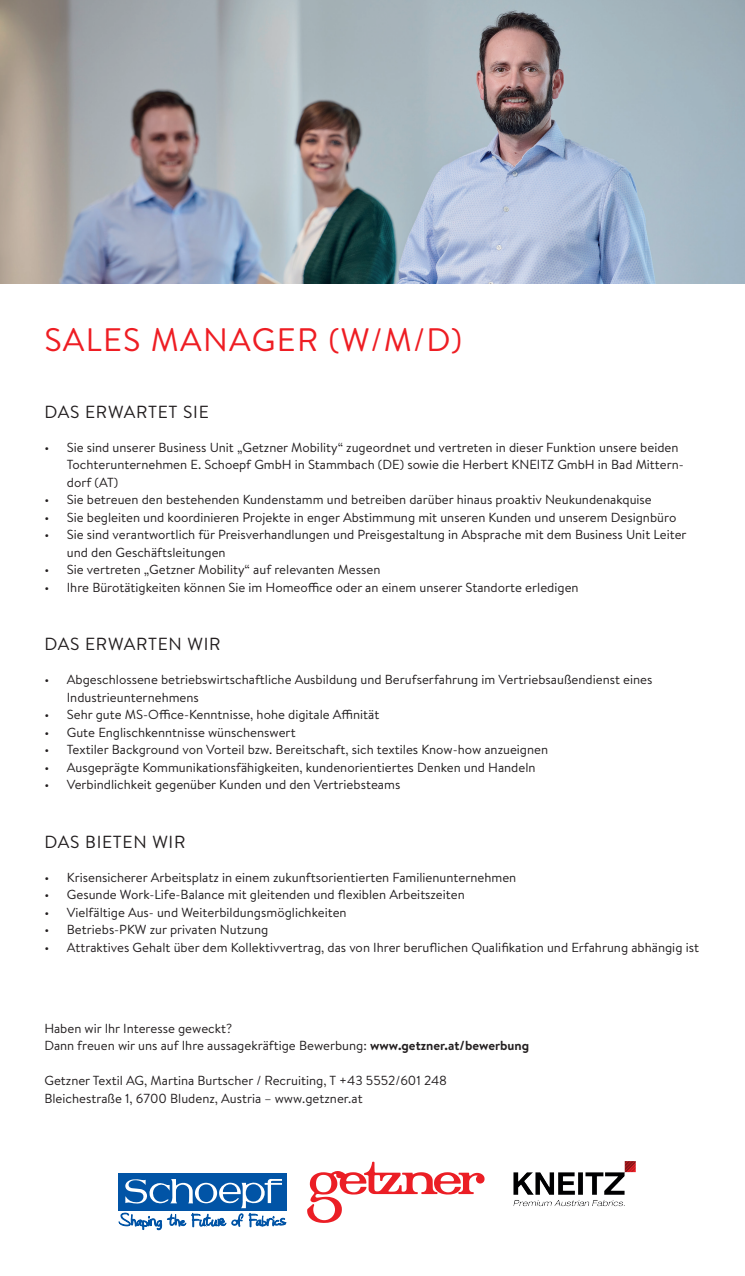
<style>
.page{position:relative;width:745px;height:1276px;background:#fff}
.page>*{position:absolute;margin:0;border:0;box-sizing:border-box;transform-origin:0 0}
.t1{font:32.5px "Brandon Text";letter-spacing:.04em;color:#ee1d23}
.t2{font:17.5px "Brandon Text";letter-spacing:.04em;color:#231f20}
.t3{font:13.12px/17.5px "Brandon Text";color:#231f20}
.s1{font-weight:700}
</style>
<div class="page">
<img style="left:0;top:0;width:744px;height:283px">
<svg style="left:307px;top:1161px;width:173px;height:62px"></svg>
<div style="left:118px;top:1172px;width:168px;height:38px;background:#0154a6"></div>
<svg style="left:119px;top:1179px;width:166px;height:50px"></svg>
<img style="left:480px;top:1161px;width:156px;height:46px">
<h1 class="t1" style="left:44px;top:317px;width:419px">SALES MANAGER (W/M/D)</h1>
<h2 class="t2" style="left:44px;top:400px;width:166px">DAS ERWARTET SIE</h2>
<p class="t3" style="left:67px;top:438px;width:618px;text-indent:-22px">• Sie sind unserer Business Unit „Getzner Mobility“ zugeordnet und vertreten in dieser Funktion unsere beiden<br>Tochterunternehmen E. Schoepf GmbH in Stammbach (DE) sowie die Herbert KNEITZ GmbH in Bad Mittern&shy;dorf (AT)</p>
<p class="t3" style="left:44px;top:490px;width:608px">• Sie betreuen den bestehenden Kundenstamm und betreiben darüber hinaus proaktiv Neukundenakquise</p>
<p class="t3" style="left:44px;top:508px;width:633px">• Sie begleiten und koordinieren Projekte in enger Abstimmung mit unseren Kunden und unserem Designbüro</p>
<p class="t3" style="left:67px;top:525px;width:621px;text-indent:-22px">• Sie sind verantwortlich für Preisverhandlungen und Preisgestaltung in Absprache mit dem Business Unit Leiter und den Geschäftsleitungen</p>
<p class="t3" style="left:44px;top:560px;width:337px">• Sie vertreten „Getzner Mobility“ auf relevanten Messen</p>
<p class="t3" style="left:44px;top:578px;width:535px">• Ihre Bürotätigkeiten können Sie im Homeoffice oder an einem unserer Standorte erledigen</p>
<h2 class="t2" style="left:44px;top:632px;width:178px">DAS ERWARTEN WIR</h2>
<p class="t3" style="left:67px;top:670px;width:586px;text-indent:-22px">• Abgeschlossene betriebswirtschaftliche Ausbildung und Berufserfahrung im Vertriebsaußendienst eines<br>Industrieunternehmens</p>
<p class="t3" style="left:44px;top:705px;width:336px">• Sehr gute MS-Office-Kenntnisse, hohe digitale Affinität</p>
<p class="t3" style="left:44px;top:723px;width:253px">• Gute Englischkenntnisse wünschenswert</p>
<p class="t3" style="left:44px;top:740px;width:505px">• Textiler Background von Vorteil bzw. Bereitschaft, sich textiles Know-how anzueignen</p>
<p class="t3" style="left:44px;top:758px;width:492px">• Ausgeprägte Kommunikationsfähigkeiten, kundenorientiertes Denken und Handeln</p>
<p class="t3" style="left:44px;top:775px;width:357px">• Verbindlichkeit gegenüber Kunden und den Vertriebsteams</p>
<h2 class="t2" style="left:44px;top:830px;width:142px">DAS BIETEN WIR</h2>
<p class="t3" style="left:44px;top:868px;width:473px">• Krisensicherer Arbeitsplatz in einem zukunftsorientierten Familienunternehmen</p>
<p class="t3" style="left:44px;top:885px;width:422px">• Gesunde Work-Life-Balance mit gleitenden und flexiblen Arbeitszeiten</p>
<p class="t3" style="left:44px;top:903px;width:303px">• Vielfältige Aus- und Weiterbildungsmöglichkeiten</p>
<p class="t3" style="left:44px;top:920px;width:225px">• Betriebs-PKW zur privaten Nutzung</p>
<p class="t3" style="left:44px;top:938px;width:655px">• Attraktives Gehalt über dem Kollektivvertrag, das von Ihrer beruflichen Qualifikation und Erfahrung abhängig ist</p>
<p class="t3" style="left:44px;top:1019px;width:486px">Haben wir Ihr Interesse geweckt?<br>Dann freuen wir uns auf Ihre aussagekräftige Bewerbung: <span class="s1">www.getzner.at/bewerbung</span></p>
<p class="t3" style="left:44px;top:1071px;width:404px">Getzner Textil AG, Martina Burtscher / Recruiting, T +43 5552/601 248<br>Bleichestraße 1, 6700 Bludenz, Austria – www.getzner.at</p>
</div>
